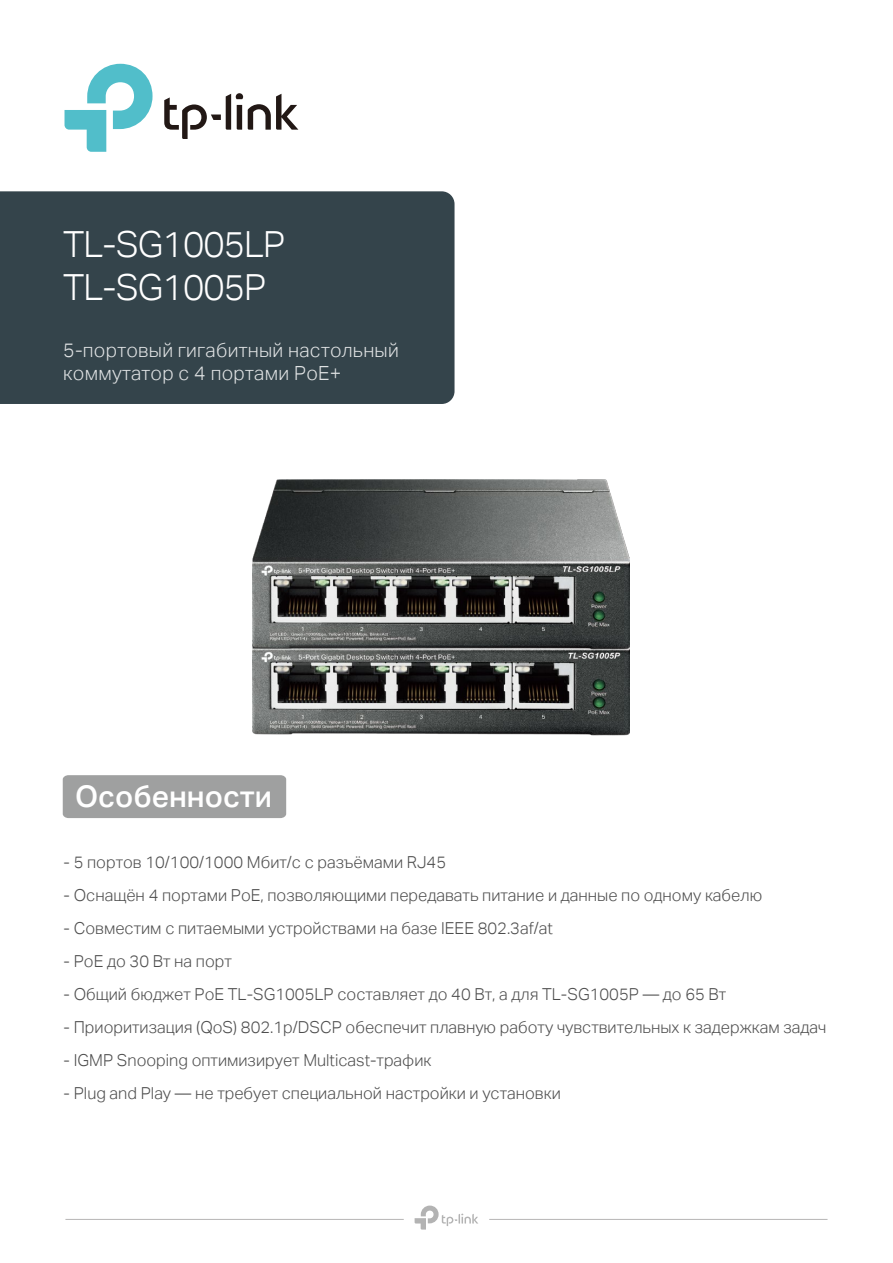
<style>
.page{position:relative;width:893px;height:1263px;background:#fff}
.page>*{position:absolute;margin:0;border:0;box-sizing:border-box;transform-origin:0 0}
.t1{font:36px/43.2px "TP Link Aktiv Light";letter-spacing:-.025em;color:#fff}
.t2{font:30px "TP Link Aktiv Medium";color:#fff}
.t3{font:19.5px/23.4px "TP Link Aktiv Light";letter-spacing:.015em;color:rgb(255 255 255/.85)}
.t4{font:16.5px "TP Link Aktiv Light";color:#4d4d4d}
</style>
<div class="page">
<div style="left:0;top:191px;width:455px;height:213px;background:#34444b"></div>
<svg style="left:65px;top:64px;width:88px;height:88px"></svg>
<svg style="left:164px;top:93px;width:134px;height:46px"></svg>
<hr style="left:65px;top:1219px;width:339px;height:1px;background:#b6b5b5">
<hr style="left:489px;top:1219px;width:338px;height:1px;background:#b6b5b5">
<svg style="left:415px;top:1205px;width:63px;height:24px"></svg>
<img style="left:253px;top:651px;width:377px;height:85px">
<img style="left:253px;top:480px;width:377px;height:171px">
<div style="left:63px;top:775px;width:223px;height:43px;background:#9fa0a0"></div>
<h1 class="t1" style="left:63px;top:223px;width:224px">TL-SG1005LP<br>TL-SG1005P</h1>
<p class="t3" style="left:63px;top:338px;width:337px">5-портовый гигабитный настольный коммутатор с 4 портами PoE+</p>
<h2 class="t2" style="left:75px;top:779px;width:199px">Особенности</h2>
<p class="t4" style="left:64px;top:852px;width:384px">- 5 портов 10/100/1000 Мбит/с с разъёмами RJ45</p>
<p class="t4" style="left:64px;top:885px;width:700px">- Оснащён 4 портами PoE, позволяющими передавать питание и данные по одному кабелю</p>
<p class="t4" style="left:64px;top:918px;width:491px">- Совместим с питаемыми устройствами на базе IEEE 802.3af/at</p>
<p class="t4" style="left:64px;top:951px;width:170px">- PoE до 30 Вт на порт</p>
<p class="t4" style="left:64px;top:984px;width:664px">- Общий бюджет PoE TL-SG1005LP составляет до 40 Вт, а для TL-SG1005P — до 65 Вт</p>
<p class="t4" style="left:64px;top:1017px;width:764px">- Приоритизация (QoS) 802.1p/DSCP обеспечит плавную работу чувствительных к задержкам задач</p>
<p class="t4" style="left:64px;top:1050px;width:369px">- IGMP Snooping оптимизирует Multicast-трафик</p>
<p class="t4" style="left:64px;top:1083px;width:499px">- Plug and Play — не требует специальной настройки и установки</p>
</div>
